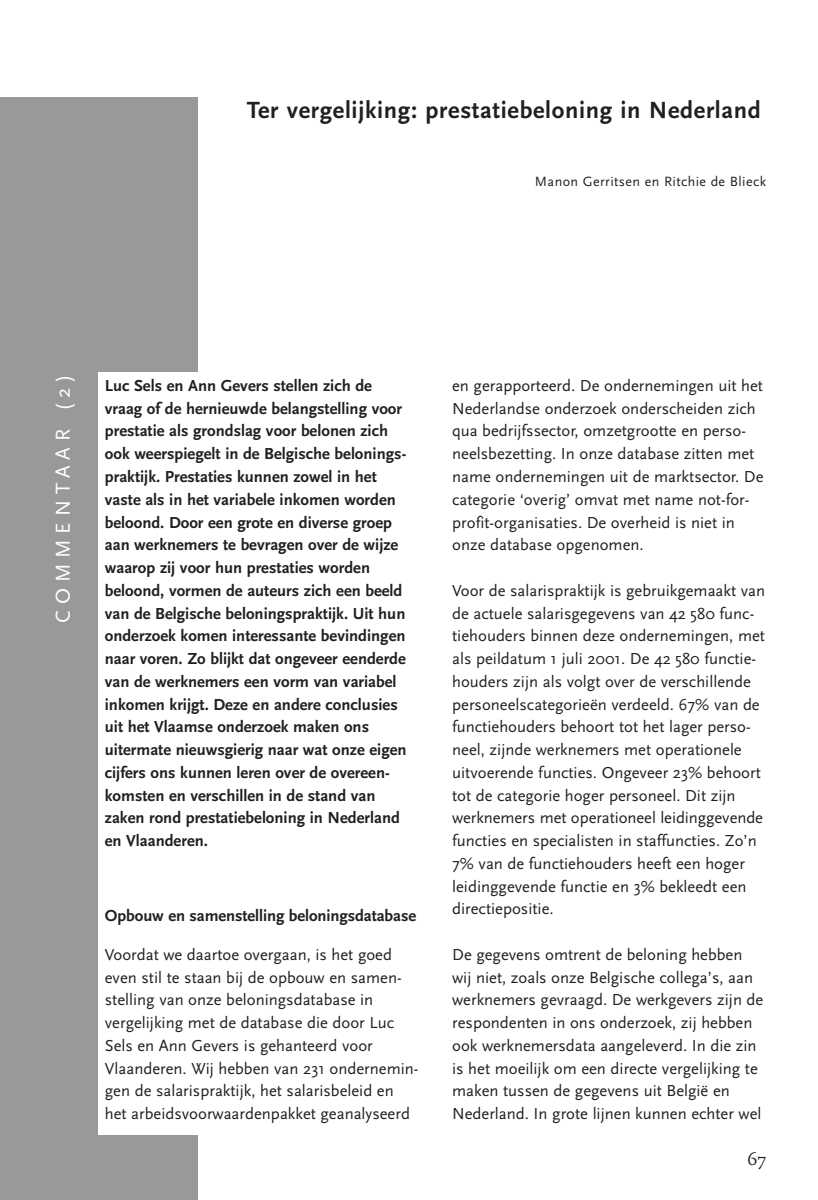
<style>
.page{position:relative;width:818px;height:1200px;background:#fff}
.page>*{position:absolute;margin:0;border:0;box-sizing:border-box;transform-origin:0 0}
.t1{font:700 24.5px "Scala Sans";letter-spacing:.03em;color:#231f20}
.t2{font:21px "Scala Sans";letter-spacing:.285em;color:#fff}
.t3{font:17.5px "FF Scala";color:#231f20}
.t4{font:16.62px/22.8px "Scala Sans";color:#231f20}
.t5{font:700 16.62px/22.8px "Scala Sans";color:#231f20}
.t6{font:14px "Scala Sans";letter-spacing:.03em;color:#231f20}
</style>
<div class="page">
<svg style="left:0;top:97px;width:198px;height:1103px"></svg>
<h1 class="t1" style="left:247px;top:100px;width:516px">Ter vergelijking: prestatiebeloning in Nederland</h1>
<p class="t6" style="left:535px;top:176px;width:233px">Manon Gerritsen en Ritchie de Blieck</p>
<p class="t2" style="left:55px;top:623px;width:251px;rotate:-90deg">COMMENTAAR (2)</p>
<p class="t5" style="left:105px;top:375px;width:303px">Luc Sels en Ann Gevers stellen zich de vraag of de hernieuwde belangstelling voor prestatie als grondslag voor belonen zich ook weerspiegelt in de Belgische belonings&shy;praktijk. Prestaties kunnen zowel in het vaste als in het variabele inkomen worden beloond. Door een grote en diverse groep aan werknemers te bevragen over de wijze waarop zij voor hun prestaties worden beloond, vormen de auteurs zich een beeld van de Belgische beloningspraktijk. Uit hun onderzoek komen interessante bevindingen naar voren. Zo blijkt dat ongeveer eenderde van de werknemers een vorm van variabel inkomen krijgt. Deze en andere conclusies uit het Vlaamse onderzoek maken ons uitermate nieuwsgierig naar wat onze eigen cijfers ons kunnen leren over de overeen&shy;komsten en verschillen in de stand van zaken rond prestatiebeloning in Nederland en Vlaanderen.</p>
<p class="t5" style="left:105px;top:905px;width:313px">Opbouw en samenstelling beloningsdatabase</p>
<p class="t4" style="left:105px;top:944px;width:315px">Voordat we daartoe overgaan, is het goed even stil te staan bij de opbouw en samen&shy;stelling van onze beloningsdatabase in vergelijking met de database die door Luc Sels en Ann Gevers is gehanteerd voor Vlaanderen. Wij hebben van 231 ondernemin&shy;gen de salarispraktijk, het salarisbeleid en het arbeidsvoorwaardenpakket geanalyseerd</p>
<p class="t4" style="left:452px;top:375px;width:313px">en gerapporteerd. De ondernemingen uit het Nederlandse onderzoek onderscheiden zich qua bedrijfssector, omzetgrootte en perso&shy;neelsbezetting. In onze database zitten met name ondernemingen uit de marktsector. De categorie ‘overig’ omvat met name not-for&shy;profit-organisaties. De overheid is niet in onze database opgenomen.</p>
<p class="t4" style="left:452px;top:580px;width:314px">Voor de salarispraktijk is gebruikgemaakt van de actuele salarisgegevens van 42 580 func&shy;tiehouders binnen deze ondernemingen, met als peildatum 1 juli 2001. De 42 580 functie&shy;houders zijn als volgt over de verschillende personeelscategorieën verdeeld. 67% van de functiehouders behoort tot het lager perso&shy;neel, zijnde werknemers met operationele uitvoerende functies. Ongeveer 23% behoort tot de categorie hoger personeel. Dit zijn werknemers met operationeel leidinggevende functies en specialisten in staffuncties. Zo’n 7% van de functiehouders heeft een hoger leidinggevende functie en 3% bekleedt een directiepositie.</p>
<p class="t4" style="left:452px;top:944px;width:313px">De gegevens omtrent de beloning hebben wij niet, zoals onze Belgische collega’s, aan werknemers gevraagd. De werkgevers zijn de respondenten in ons onderzoek, zij hebben ook werknemersdata aangeleverd. In die zin is het moeilijk om een directe vergelijking te maken tussen de gegevens uit België en Nederland. In grote lijnen kunnen echter wel</p>
<p class="t3" style="left:747px;top:1152px;width:21px">67</p>
</div>
